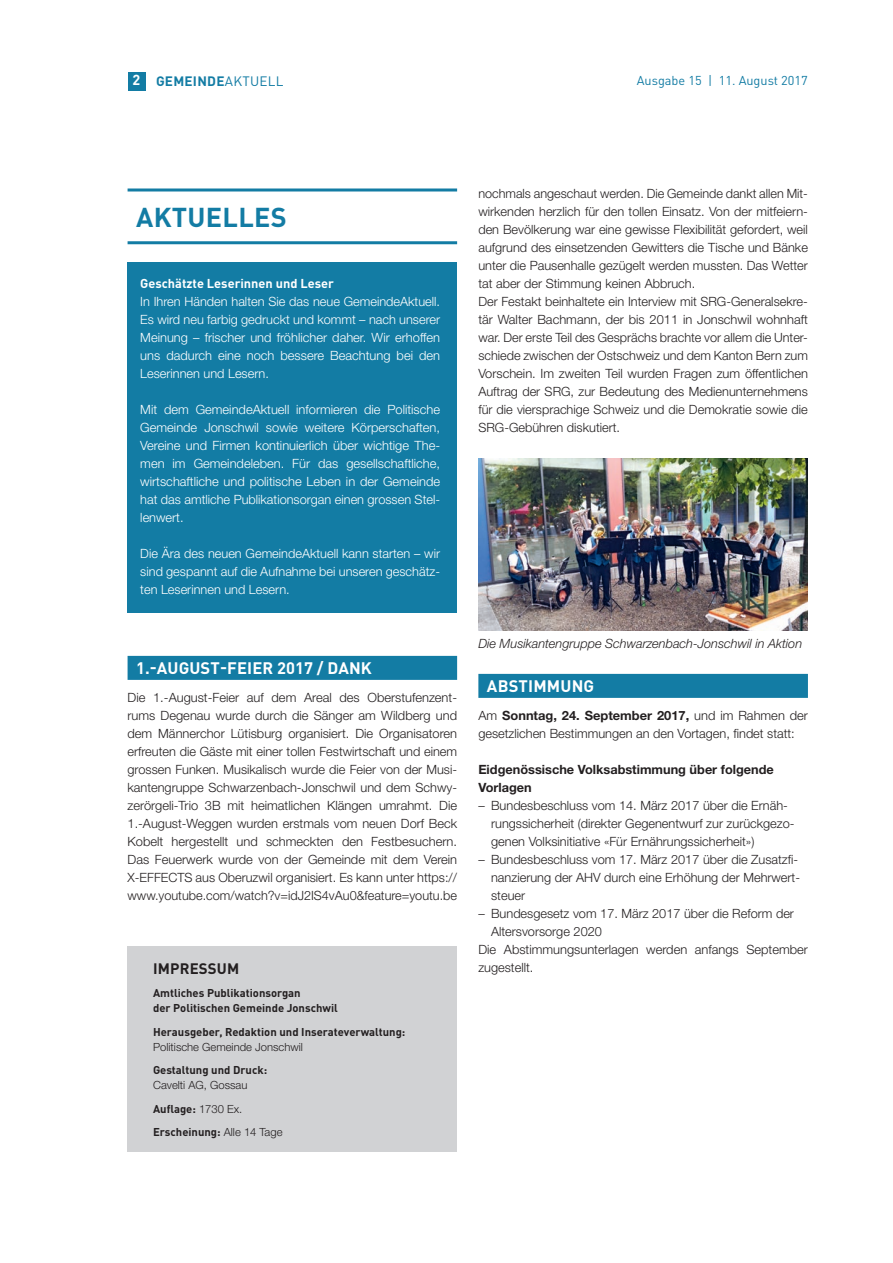
<style>
.page{position:relative;width:893px;height:1263px;background:#fff}
.page>*{position:absolute;margin:0;border:0;box-sizing:border-box;transform-origin:0 0}
.t1{font:700 27px "DIN Pro";letter-spacing:.01em;color:#137ca4}
.t2{font:700 16.5px "DIN Pro";letter-spacing:.01em;color:#fff}
.t3{font:700 15px "DIN Pro";letter-spacing:.01em;color:#231f20}
.t4{font:700 13.5px "DIN Pro";letter-spacing:.02em;color:#137ca4}
.t5{font:300 12.75px/18px "Helvetica Neue LT Std";color:#231f20}
.t6{font:300 12.75px/18px "Helvetica Neue LT Std";color:#fff;text-align:justify}
.t7{font:italic 300 12.75px "Helvetica Neue LT Std";color:#231f20}
.t8{font:700 12.75px/18px "Helvetica Neue LT Std";color:#231f20}
.t9{font:700 12.75px "DIN Pro";color:#fff}
.t10{font:12.75px "DIN Pro";color:#137ca4}
.t11{font:700 11.25px/15px "DIN Pro";color:#231f20}
.t12{font:300 11.25px "Helvetica Neue LT Std";color:#231f20}
.s1{font-size:14.4px;color:#fff}
.s2{font-weight:400}
.s3{font-family:"Helvetica Neue LT Std";font-weight:300}
.s4{font-weight:700}
</style>
<div class="page">
<hr style="left:128px;top:188px;width:329px;height:3px;background:#137ca4">
<hr style="left:128px;top:241px;width:329px;height:3px;background:#137ca4">
<div style="left:128px;top:656px;width:329px;height:24px;background:#137ca4"></div>
<div style="left:478px;top:674px;width:330px;height:24px;background:#137ca4"></div>
<img style="left:478px;top:459px;width:330px;height:172px">
<div style="left:128px;top:946px;width:329px;height:206px;background:#d1d2d4"></div>
<div style="left:128px;top:263px;width:329px;height:350px;background:#137ca4"></div>
<div style="left:128px;top:72px;width:17px;height:18px;background:#137ca4"></div>
<p class="t4" style="left:133px;top:71px;width:153px"><span class="s1">2</span> GEMEINDE<span class="s2">AKTUELL</span></p>
<p class="t10" style="left:637px;top:72px;width:173px">Ausgabe 15 | 11. August 2017</p>
<h1 class="t1" style="left:136px;top:198px;width:152px">AKTUELLES</h1>
<p class="t9" style="left:140px;top:275px;width:195px">Geschätzte Leserinnen und Leser</p>
<p class="t6" style="left:140px;top:292px;width:301px">In Ihren Händen halten Sie das neue GemeindeAktuell.<br>Es wird neu farbig gedruckt und kommt – nach unserer Meinung – frischer und fröhlicher daher. Wir erhoffen uns dadurch eine noch bessere Beachtung bei den Leserinnen und Lesern.</p>
<p class="t6" style="left:140px;top:400px;width:301px">Mit dem GemeindeAktuell informieren die Politische Gemeinde Jonschwil sowie weitere Körperschaften, Vereine und Firmen kontinuierlich über wichtige The&shy;men im Gemeindeleben. Für das gesellschaftliche, wirtschaftliche und politische Leben in der Gemeinde hat das amtliche Publikationsorgan einen grossen Stel&shy;lenwert.</p>
<p class="t6" style="left:140px;top:544px;width:301px">Die Ära des neuen GemeindeAktuell kann starten – wir sind gespannt auf die Aufnahme bei unseren geschätz&shy;ten Leserinnen und Lesern.</p>
<p class="t2" style="left:136px;top:657px;width:237px">1.-AUGUST-FEIER 2017 / DANK</p>
<p class="t5" style="left:128px;top:688px;width:331px;text-align:justify">Die 1.-August-Feier auf dem Areal des Oberstufenzent&shy;rums Degenau wurde durch die Sänger am Wildberg und dem Männerchor Lütisburg organisiert. Die Organisatoren erfreuten die Gäste mit einer tollen Festwirtschaft und einem grossen Funken. Musikalisch wurde die Feier von der Musi&shy;kantengruppe Schwarzenbach-Jonschwil und dem Schwy&shy;zerörgeli-Trio 3B mit heimatlichen Klängen umrahmt. Die 1.-August-Weggen wurden erstmals vom neuen Dorf Beck Kobelt hergestellt und schmeckten den Festbesuchern.<br>Das Feuerwerk wurde von der Gemeinde mit dem Verein X-EFFECTS aus Oberuzwil organisiert. Es kann unter https:// www.youtube.com/watch?v=idJ2IS4vAu0&amp;feature=youtu.be</p>
<p class="t3" style="left:153px;top:958px;width:88px">IMPRESSUM</p>
<p class="t11" style="left:153px;top:985px;width:186px">Amtliches Publikationsorgan<br>der Politischen Gemeinde Jonschwil</p>
<p class="t11" style="left:153px;top:1023px;width:254px">Herausgeber, Redaktion und Inserateverwaltung:</p>
<p class="t12" style="left:153px;top:1040px;width:151px">Politische Gemeinde Jonschwil</p>
<p class="t11" style="left:153px;top:1062px;width:116px">Gestaltung und Druck:</p>
<p class="t12" style="left:153px;top:1078px;width:96px">Cavelti AG, Gossau</p>
<p class="t11" style="left:153px;top:1096px;width:131px;line-height:23.5px">Auflage: <span class="s3">1730 Ex.<br></span>Erscheinung: <span class="s3">Alle 14 Tage</span></p>
<p class="t5" style="left:478px;top:184px;width:331px">nochmals angeschaut werden. Die Gemeinde dankt allen Mit&shy;wirkenden herzlich für den tollen Einsatz. Von der mitfeiern&shy;den Bevölkerung war eine gewisse Flexibilität gefordert, weil aufgrund des einsetzenden Gewitters die Tische und Bänke unter die Pausenhalle gezügelt werden mussten. Das Wetter tat aber der Stimmung keinen Abbruch.<br>Der Festakt beinhaltete ein Interview mit SRG-Generalsekre&shy;tär Walter Bachmann, der bis 2011 in Jonschwil wohnhaft war. Der erste Teil des Gesprächs brachte vor allem die Unter&shy;schiede zwischen der Ostschweiz und dem Kanton Bern zum Vorschein. Im zweiten Teil wurden Fragen zum öffentlichen Auftrag der SRG, zur Bedeutung des Medienunternehmens für die viersprachige Schweiz und die Demokratie sowie die SRG-Gebühren diskutiert.</p>
<p class="t7" style="left:478px;top:636px;width:325px">Die Musikantengruppe Schwarzenbach-Jonschwil in Aktion</p>
<p class="t2" style="left:487px;top:675px;width:109px">ABSTIMMUNG</p>
<p class="t5" style="left:478px;top:706px;width:331px">Am <span class="s4">Sonntag, 24. September 2017,</span> und im Rahmen der gesetzlichen Bestimmungen an den Vortagen, findet statt:</p>
<p class="t8" style="left:478px;top:760px;width:297px">Eidgenössische Volksabstimmung über folgende<br>Vorlagen</p>
<p class="t5" style="left:491px;top:796px;width:305px;text-indent:-13px">– Bundesbeschluss vom 14. März 2017 über die Ernäh&shy;rungssicherheit (direkter Gegenentwurf zur zurückgezo&shy;genen Volksinitiative «Für Ernährungssicherheit»)</p>
<p class="t5" style="left:491px;top:850px;width:310px;text-indent:-13px">– Bundesbeschluss vom 17. März 2017 über die Zusatzfi&shy;nanzierung der AHV durch eine Erhöhung der Mehrwert&shy;steuer</p>
<p class="t5" style="left:478px;top:904px;width:317px">– Bundesgesetz vom 17. März 2017 über die Reform der</p>
<p class="t5" style="left:491px;top:922px;width:112px">Altersvorsorge 2020</p>
<p class="t5" style="left:478px;top:940px;width:331px">Die Abstimmungsunterlagen werden anfangs September</p>
<p class="t5" style="left:478px;top:958px;width:57px">zugestellt.</p>
</div>
